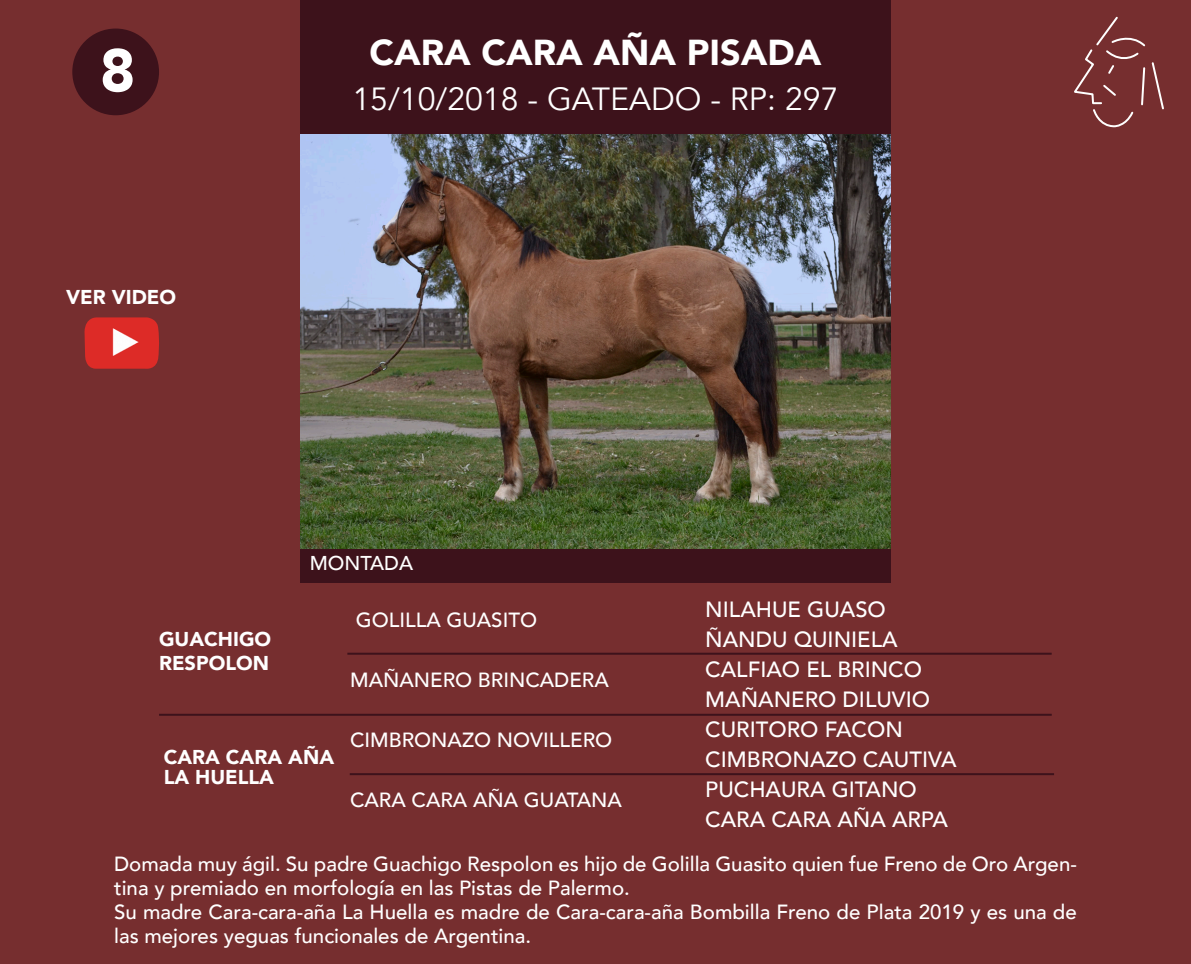
<style>
.page{position:relative;width:1191px;height:964px;background:#762e2f}
.page>*{position:absolute;margin:0;border:0;box-sizing:border-box;transform-origin:0 0}
.t1{font:900 60px "Avenir";color:#fff}
.t2{font:900 36px "Avenir";color:#fff}
.t3{font:32px "Avenir";color:#fff}
.t4{font:500 22px "Avenir";color:#fff}
.t5{font:500 20.4px/24px "Avenir";color:#fff}
.t6{font:900 20px/20.4px "Avenir";color:#fff}
.t7{font:500 20px "Avenir";color:#fff}
</style>
<div class="page">
<div style="left:72px;top:29px;width:87px;height:86px;background:#3d121b;border-radius:50%"></div>
<svg style="left:1074px;top:16px;width:90px;height:112px"></svg>
<img style="left:84px;top:317px;width:75px;height:52px">
<div style="left:300px;top:543px;width:590px;height:40px;background:#3d121b"></div>
<div style="left:300px;top:0;width:590px;height:135px;background:#3d121b"></div>
<hr style="left:347px;top:653px;width:704px;height:2px;background:#3d121b">
<hr style="left:350px;top:773px;width:704px;height:2px;background:#3d121b">
<hr style="left:159px;top:714px;width:892px;height:2px;background:#3d121b">
<img style="left:300px;top:135px;width:590px;height:413px">
<p class="t1" style="left:100px;top:19px;width:37px">8</p>
<p class="t6" style="left:66px;top:286px;width:111px">VER VIDEO</p>
<p class="t2" style="left:369px;top:21px;width:454px">CARA CARA AÑA PISADA</p>
<p class="t3" style="left:352px;top:80px;width:487px">15/10/2018 - GATEADO - RP: 297</p>
<p class="t7" style="left:310px;top:546px;width:105px">MONTADA</p>
<p class="t6" style="left:159px;top:628px;width:114px">GUACHIGO</p>
<p class="t6" style="left:159px;top:652px;width:111px">RESPOLON</p>
<p class="t5" style="left:356px;top:607px;width:183px">GOLILLA GUASITO</p>
<p class="t5" style="left:350px;top:667px;width:260px">MAÑANERO BRINCADERA</p>
<p class="t6" style="left:164px;top:746px;width:172px">CARA CARA AÑA<br>LA HUELLA</p>
<p class="t5" style="left:350px;top:727px;width:264px">CIMBRONAZO NOVILLERO</p>
<p class="t5" style="left:350px;top:787px;width:273px">CARA CARA AÑA GUATANA</p>
<p class="t4" style="left:705px;top:590px;width:182px">NILAHUE GUASO</p>
<p class="t4" style="left:705px;top:620px;width:194px">ÑANDU QUINIELA</p>
<p class="t4" style="left:705px;top:650px;width:218px">CALFIAO EL BRINCO</p>
<p class="t4" style="left:705px;top:680px;width:226px">MAÑANERO DILUVIO</p>
<p class="t4" style="left:705px;top:710px;width:199px">CURITORO FACON</p>
<p class="t4" style="left:705px;top:740px;width:253px">CIMBRONAZO CAUTIVA</p>
<p class="t4" style="left:705px;top:770px;width:213px">PUCHAURA GITANO</p>
<p class="t4" style="left:705px;top:800px;width:244px">CARA CARA AÑA ARPA</p>
<p class="t5" style="left:114px;top:851px;width:964px">Domada muy ágil. Su padre Guachigo Respolon es hijo de Golilla Guasito quien fue Freno de Oro Argen&shy;tina y premiado en morfología en las Pistas de Palermo.</p>
<p class="t5" style="left:114px;top:899px;width:964px">Su madre Cara-cara-aña La Huella es madre de Cara-cara-aña Bombilla Freno de Plata 2019 y es una de las mejores yeguas funcionales de Argentina.</p>
</div>
